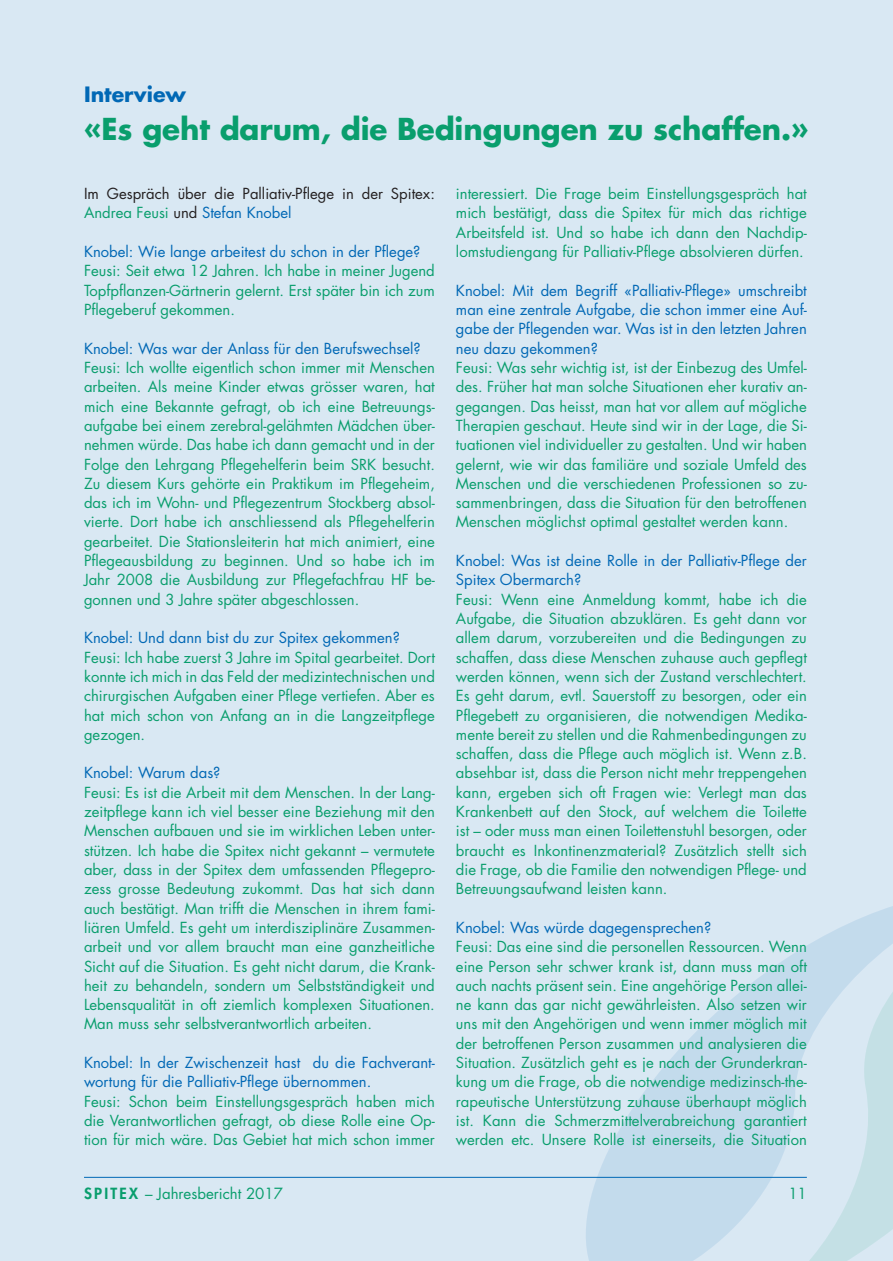
<style>
.page{position:relative;width:893px;height:1261px;background:#d9e8f3}
.page>*{position:absolute;margin:0;border:0;box-sizing:border-box;transform-origin:0 0}
.t1{font:700 29.4px "Futura";letter-spacing:-.005em;color:#099e6d}
.t2{font:700 20.55px "Futura";color:#0168b5}
.t3{font:15px "Futura";color:#099e6d}
.t4{font:14.85px/19.4px "Futura";color:#099e6d;text-align:justify}
.t5{font:14.85px/19.4px "Futura";color:#0168b5}
.t6{font:14.85px/19.4px "Futura";color:#231f20}
.s1{color:#099e6d}
.s2{color:#0168b5}
.s3{font-weight:800}
</style>
<div class="page">
<svg style="left:584px;top:906px;width:309px;height:355px"></svg>
<hr style="left:84px;top:1177px;width:723px;height:1px;background:#0168b5">
<h2 class="t2" style="left:84px;top:80px;width:104px">Interview</h2>
<h1 class="t1" style="left:84px;top:109px;width:726px">«Es geht darum, die Bedingungen zu schaffen.»</h1>
<p class="t6" style="left:84px;top:184px;width:352px">Im Gespräch über die Palliativ-Pflege in der Spitex:<br><span class="s1">Andrea Feusi</span> und <span class="s2">Stefan Knobel</span></p>
<p class="t5" style="left:84px;top:242px;width:338px">Knobel: Wie lange arbeitest du schon in der Pflege?</p>
<p class="t4" style="left:84px;top:261px;width:352px">Feusi: Seit etwa 12 Jahren. Ich habe in meiner Jugend Topfpflanzen-Gärtnerin gelernt. Erst später bin ich zum Pflegeberuf gekommen.</p>
<p class="t5" style="left:84px;top:339px;width:338px">Knobel: Was war der Anlass für den Berufswechsel?</p>
<p class="t4" style="left:84px;top:358px;width:352px">Feusi: Ich wollte eigentlich schon immer mit Menschen arbeiten. Als meine Kinder etwas grösser waren, hat mich eine Bekannte gefragt, ob ich eine Betreuungs&shy;aufgabe bei einem zerebral-gelähmten Mädchen über&shy;nehmen würde. Das habe ich dann gemacht und in der Folge den Lehrgang Pflegehelferin beim SRK besucht.<br>Zu diesem Kurs gehörte ein Praktikum im Pflegeheim, das ich im Wohn- und Pflegezentrum Stockberg absol&shy;vierte. Dort habe ich anschliessend als Pflegehelferin gearbeitet. Die Stationsleiterin hat mich animiert, eine Pflegeausbildung zu beginnen. Und so habe ich im Jahr 2008 die Ausbildung zur Pflegefachfrau HF be&shy;gonnen und 3 Jahre später abgeschlossen.</p>
<p class="t5" style="left:84px;top:628px;width:318px">Knobel: Und dann bist du zur Spitex gekommen?</p>
<p class="t4" style="left:84px;top:648px;width:352px">Feusi: Ich habe zuerst 3 Jahre im Spital gearbeitet. Dort konnte ich mich in das Feld der medizintechnischen und chirurgischen Aufgaben einer Pflege vertiefen. Aber es hat mich schon von Anfang an in die Langzeitpflege gezogen.</p>
<p class="t5" style="left:84px;top:763px;width:138px">Knobel: Warum das?</p>
<p class="t4" style="left:84px;top:783px;width:352px">Feusi: Es ist die Arbeit mit dem Menschen. In der Lang&shy;zeitpflege kann ich viel besser eine Beziehung mit den Menschen aufbauen und sie im wirklichen Leben unter&shy;stützen. Ich habe die Spitex nicht gekannt – vermutete aber, dass in der Spitex dem umfassenden Pflegepro&shy;zess grosse Bedeutung zukommt. Das hat sich dann auch bestätigt. Man trifft die Menschen in ihrem fami&shy;liären Umfeld. Es geht um interdisziplinäre Zusammen&shy;arbeit und vor allem braucht man eine ganzheitliche Sicht auf die Situation. Es geht nicht darum, die Krank&shy;heit zu behandeln, sondern um Selbstständigkeit und Lebensqualität in oft ziemlich komplexen Situationen.<br>Man muss sehr selbstverantwortlich arbeiten.</p>
<p class="t5" style="left:84px;top:1053px;width:352px">Knobel: In der Zwischenzeit hast du die Fachverant&shy;wortung für die Palliativ-Pflege übernommen.</p>
<p class="t4" style="left:84px;top:1092px;width:352px">Feusi: Schon beim Einstellungsgespräch haben mich die Verantwortlichen gefragt, ob diese Rolle eine Op&shy;tion für mich wäre. Das Gebiet hat mich schon immer</p>
<p class="t4" style="left:456px;top:184px;width:352px">interessiert. Die Frage beim Einstellungsgespräch hat mich bestätigt, dass die Spitex für mich das richtige Arbeitsfeld ist. Und so habe ich dann den Nachdip&shy;lomstudiengang für Palliativ-Pflege absolvieren dürfen.</p>
<p class="t5" style="left:456px;top:281px;width:352px;text-align:justify">Knobel: Mit dem Begriff «Palliativ-Pflege» umschreibt man eine zentrale Aufgabe, die schon immer eine Auf&shy;gabe der Pflegenden war. Was ist in den letzten Jahren neu dazu gekommen?</p>
<p class="t4" style="left:456px;top:358px;width:352px">Feusi: Was sehr wichtig ist, ist der Einbezug des Umfel&shy;des. Früher hat man solche Situationen eher kurativ an&shy;gegangen. Das heisst, man hat vor allem auf mögliche Therapien geschaut. Heute sind wir in der Lage, die Si&shy;tuationen viel individueller zu gestalten. Und wir haben gelernt, wie wir das familiäre und soziale Umfeld des Menschen und die verschiedenen Professionen so zu&shy;sammenbringen, dass die Situation für den betroffenen Menschen möglichst optimal gestaltet werden kann.</p>
<p class="t5" style="left:456px;top:551px;width:352px">Knobel: Was ist deine Rolle in der Palliativ-Pflege der<br>Spitex Obermarch?</p>
<p class="t4" style="left:456px;top:590px;width:352px">Feusi: Wenn eine Anmeldung kommt, habe ich die Aufgabe, die Situation abzuklären. Es geht dann vor allem darum, vorzubereiten und die Bedingungen zu schaffen, dass diese Menschen zuhause auch gepflegt werden können, wenn sich der Zustand verschlechtert.<br>Es geht darum, evtl. Sauerstoff zu besorgen, oder ein Pflegebett zu organisieren, die notwendigen Medika&shy;mente bereit zu stellen und die Rahmenbedingungen zu schaffen, dass die Pflege auch möglich ist. Wenn z.B. absehbar ist, dass die Person nicht mehr treppengehen kann, ergeben sich oft Fragen wie: Verlegt man das Krankenbett auf den Stock, auf welchem die Toilette ist – oder muss man einen Toilettenstuhl besorgen, oder braucht es Inkontinenzmaterial? Zusätzlich stellt sich die Frage, ob die Familie den notwendigen Pflege- und Betreuungsaufwand leisten kann.</p>
<p class="t5" style="left:456px;top:918px;width:257px">Knobel: Was würde dagegensprechen?</p>
<p class="t4" style="left:456px;top:937px;width:352px">Feusi: Das eine sind die personellen Ressourcen. Wenn eine Person sehr schwer krank ist, dann muss man oft auch nachts präsent sein. Eine angehörige Person allei&shy;ne kann das gar nicht gewährleisten. Also setzen wir uns mit den Angehörigen und wenn immer möglich mit der betroffenen Person zusammen und analysieren die Situation. Zusätzlich geht es je nach der Grunderkran&shy;kung um die Frage, ob die notwendige medizinsch-the&shy;rapeutische Unterstützung zuhause überhaupt möglich ist. Kann die Schmerzmittelverabreichung garantiert werden etc. Unsere Rolle ist einerseits, die Situation</p>
<p class="t3" style="left:84px;top:1184px;width:201px"><span class="s3">SPITEX</span> – Jahresbericht 2017</p>
<p class="t3" style="left:788px;top:1184px;width:20px">11</p>
</div>
